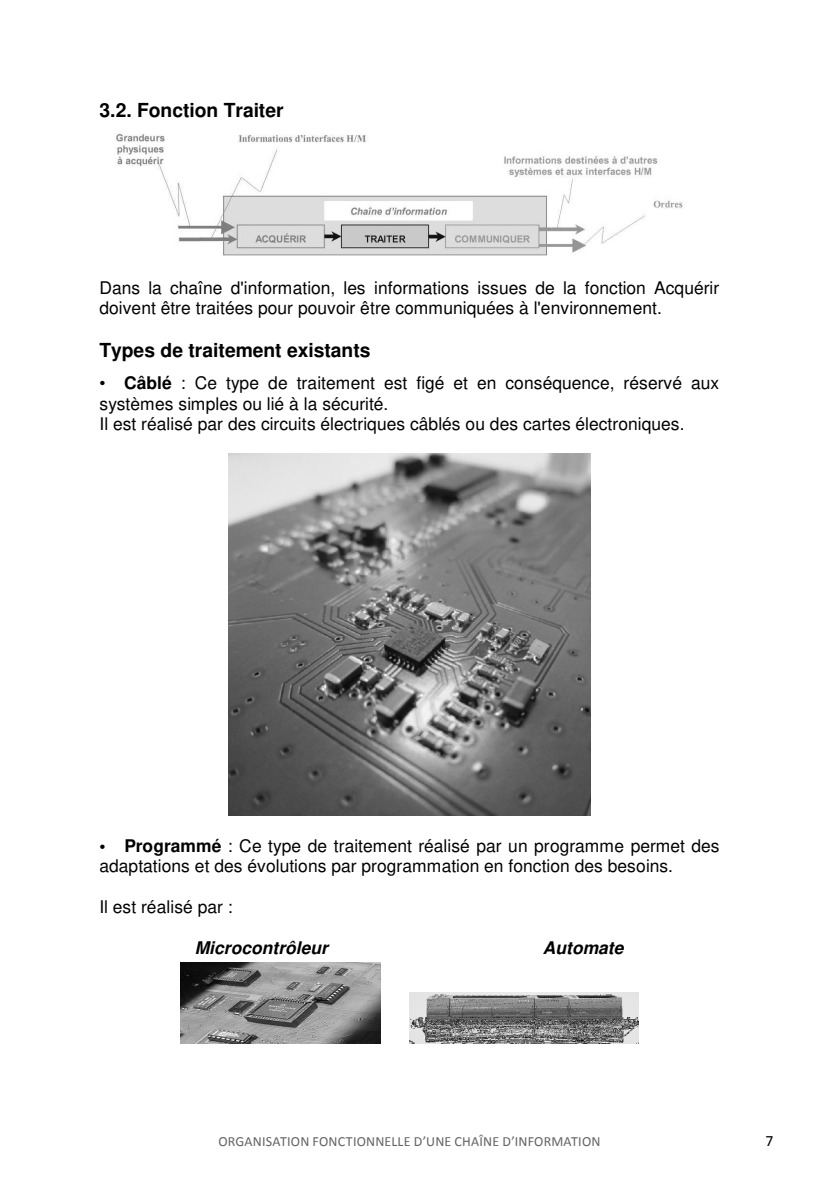
<style>
.page{position:relative;width:819px;height:1191px;background:#fff}
.page>*{position:absolute;margin:0;border:0;box-sizing:border-box;transform-origin:0 0}
.t1{font:700 19.25px "Helvetica";color:#000}
.t2{font:17.5px/20.1px "Helvetica";color:#000}
.t3{font:italic 700 17.5px "Helvetica";color:#000}
.t4{font:15.75px "Calibri";color:#000}
.t5{font:14px "Calibri";letter-spacing:.015em;color:#636363}
.s1{font-weight:700}
</style>
<div class="page">
<img style="left:116px;top:134px;width:567px;height:122px">
<img style="left:228px;top:454px;width:362px;height:362px">
<img style="left:181px;top:963px;width:199px;height:80px">
<img style="left:409px;top:992px;width:229px;height:51px">
<p class="t1" style="left:99px;top:103px;width:186px">3.2. Fonction Traiter</p>
<p class="t2" style="left:99px;top:279px;width:621px">Dans la chaîne d'information, les informations issues de la fonction Acquérir doivent être traitées pour pouvoir être communiquées à l'environnement.</p>
<p class="t1" style="left:99px;top:342px;width:272px">Types de traitement existants</p>
<p class="t2" style="left:99px;top:374px;width:621px">• <span class="s1">Câblé</span> : Ce type de traitement est figé et en conséquence, réservé aux systèmes simples ou lié à la sécurité.<br>Il est réalisé par des circuits électriques câblés ou des cartes électroniques.</p>
<p class="t2" style="left:99px;top:837px;width:621px"><span class="s1">• Programmé</span> : Ce type de traitement réalisé par un programme permet des adaptations et des évolutions par programmation en fonction des besoins.</p>
<p class="t2" style="left:99px;top:898px;width:135px">Il est réalisé par :</p>
<p class="t3" style="left:195px;top:940px;width:134px">Microcontrôleur</p>
<p class="t3" style="left:543px;top:940px;width:82px">Automate</p>
<p class="t5" style="left:218px;top:1132px;width:319px">ORGANISATION FONCTIONNELLE D’UNE CHAÎNE D’INFORMAT</p>
<p class="t5" style="left:578px;top:1132px;width:24px">ION</p>
<p class="t4" style="left:765px;top:1131px;width:9px">7</p>
</div>
